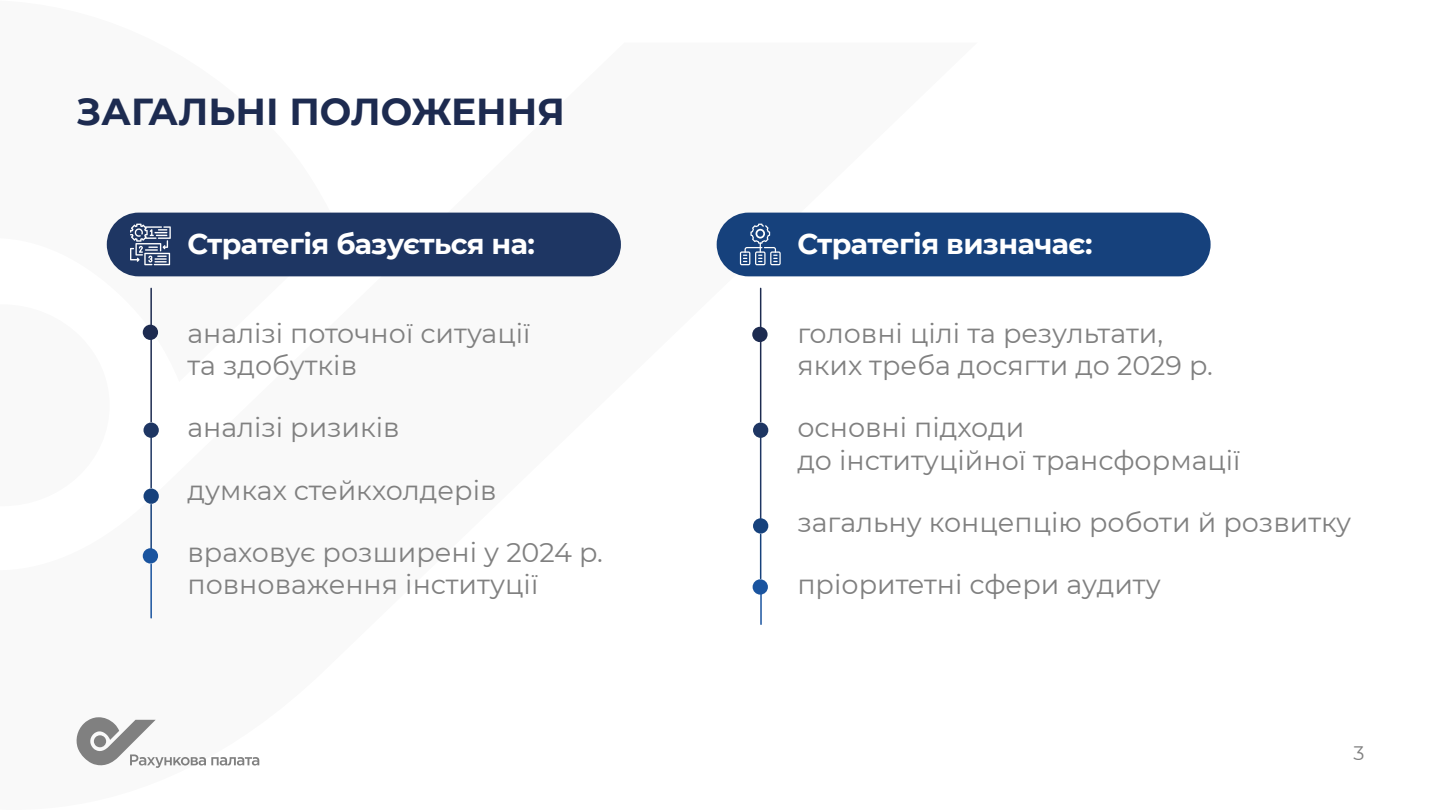
<style>
.page{position:relative;width:1441px;height:810px;background:#fff}
.page>*{position:absolute;margin:0;border:0;box-sizing:border-box;transform-origin:0 0}
.t1{font:700 37.5px "Montserrat";color:#1d2b50}
.t2{font:700 28.5px "Montserrat";letter-spacing:-.02em;color:#fff}
.t3{font:27px/32.4px "Montserrat";color:#808080}
.t4{font:19.5px "Montserrat";color:#808080}
</style>
<div class="page">
<svg style="left:76px;top:717px;width:183px;height:51px"></svg>
<hr style="left:150px;top:288px;width:2px;height:134px;background:#1d2b50">
<hr style="left:150px;top:431px;width:2px;height:57px;background:#1e3663">
<hr style="left:150px;top:505px;width:2px;height:44px;background:#16417c">
<hr style="left:150px;top:564px;width:2px;height:54px;background:#1a549f">
<div style="left:143px;top:489px;width:16px;height:15px;background:#16417c;border-radius:50%"></div>
<div style="left:143px;top:423px;width:16px;height:15px;background:#1e3663;border-radius:50%"></div>
<div style="left:143px;top:548px;width:15px;height:16px;background:#1a549f;border-radius:50%"></div>
<div style="left:143px;top:325px;width:15px;height:15px;background:#1d2b50;border-radius:50%"></div>
<div style="left:107px;top:213px;width:514px;height:63px;background:#1e3663;border-radius:32px"></div>
<svg style="left:130px;top:224px;width:41px;height:41px"></svg>
<hr style="left:759px;top:288px;width:2px;height:134px;background:#1d2b50">
<hr style="left:759px;top:437px;width:2px;height:82px;background:#1e3663">
<hr style="left:759px;top:534px;width:2px;height:45px;background:#16417c">
<hr style="left:760px;top:588px;width:1px;height:36px;background:#1a549f">
<div style="left:753px;top:518px;width:15px;height:16px;background:#16417c;border-radius:50%"></div>
<div style="left:753px;top:423px;width:15px;height:15px;background:#1e3663;border-radius:50%"></div>
<div style="left:752px;top:579px;width:15px;height:16px;background:#1a549f;border-radius:50%"></div>
<div style="left:752px;top:327px;width:15px;height:15px;background:#1d2b50;border-radius:50%"></div>
<div style="left:716px;top:213px;width:494px;height:63px;background:#16417c;border-radius:32px"></div>
<svg style="left:739px;top:224px;width:41px;height:41px"></svg>
<h1 class="t1" style="left:77px;top:84px;width:490px">ЗАГАЛЬНІ ПОЛОЖЕННЯ</h1>
<p class="t2" style="left:187px;top:224px;width:349px">Стратегія базується на:</p>
<p class="t3" style="left:187px;top:316px;width:344px">аналізі поточної ситуації та здобутків</p>
<p class="t3" style="left:187px;top:411px;width:213px">аналізі ризиків</p>
<p class="t3" style="left:187px;top:473px;width:310px">думках стейкхолдерів</p>
<p class="t3" style="left:187px;top:535px;width:417px">враховує розширені у 2024 р. повноваження інституції</p>
<p class="t2" style="left:797px;top:224px;width:296px">Стратегія визначає:</p>
<p class="t3" style="left:797px;top:316px;width:417px">головні цілі та результати, яких треба досягти до 2029 р.</p>
<p class="t3" style="left:797px;top:411px;width:444px">основні підходи<br>до інституційної трансформації</p>
<p class="t3" style="left:797px;top:505px;width:555px">загальну концепцію роботи й розвитку</p>
<p class="t3" style="left:797px;top:567px;width:365px">пріоритетні сфери аудиту</p>
<p class="t4" style="left:1353px;top:739px;width:12px">3</p>
</div>
